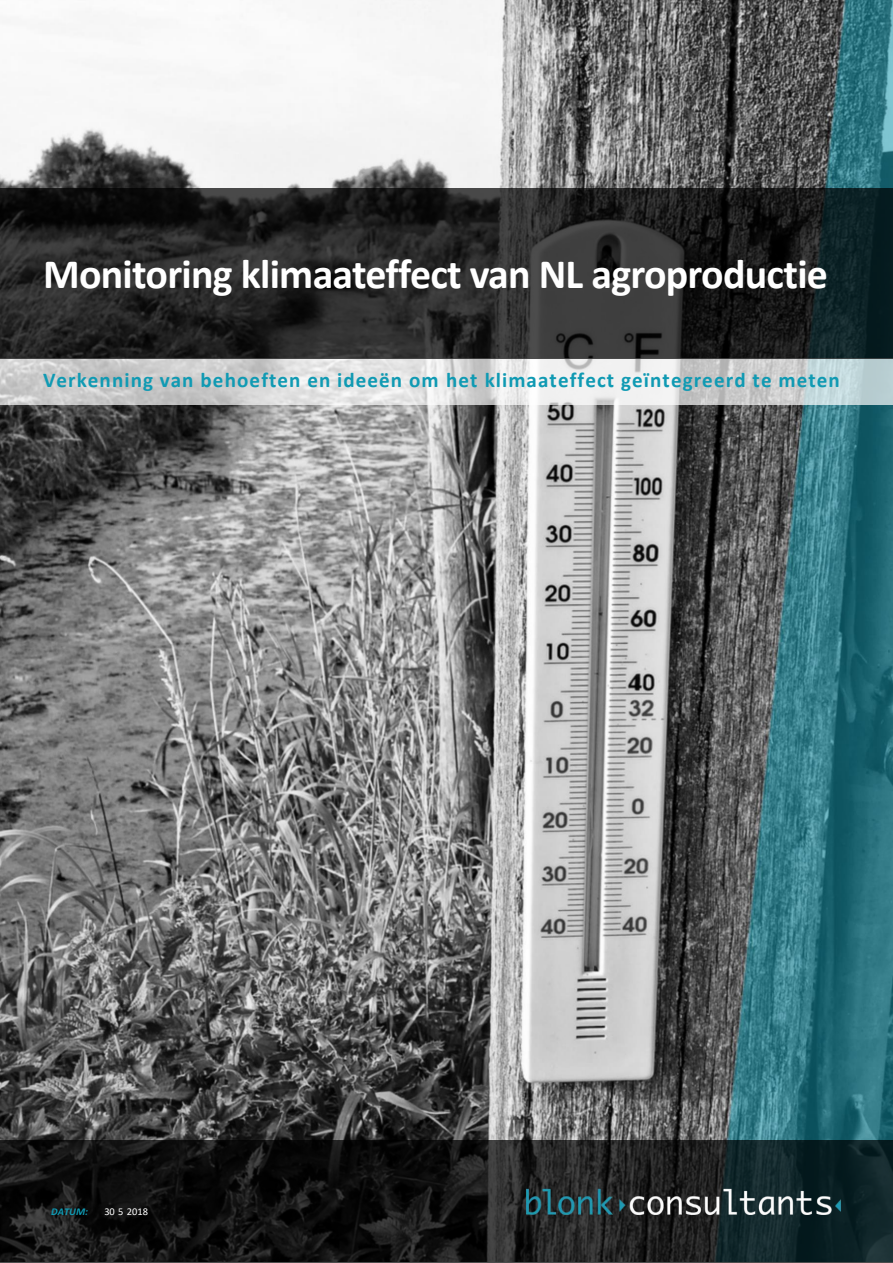
<style>
.page{position:relative;width:893px;height:1263px;background:#fff}
.page>*{position:absolute;margin:0;border:0;box-sizing:border-box;transform-origin:0 0}
.t1{font:700 42px "Calibri";letter-spacing:-.02em;color:#fff}
.t2{font:700 21.15px "Calibri";letter-spacing:.05em;color:#109ab3}
.t3{font:10.5px "Calibri";color:#fff}
.t4{font:italic 700 10.5px "Calibri";color:#109ab3}
</style>
<div class="page">
<img style="left:0;top:0;width:893px;height:1140px">
<div style="left:0;top:358px;width:893px;height:47px;background:#fff;opacity:.7"></div>
<div style="left:0;top:188px;width:893px;height:170px;background:#000;opacity:.7"></div>
<img style="left:1px;top:194px;width:892px;height:159px">
<img style="left:1px;top:367px;width:892px;height:34px">
<div style="left:0;top:1140px;width:893px;height:123px;background:#000;opacity:.7"></div>
<img style="left:1px;top:1205px;width:891px;height:36px">
<img style="left:525px;top:1188px;width:317px;height:30px">
<p class="t1" style="left:43px;top:256px;width:786px">Monitoring klimaateffect van NL agroproductie</p>
<p class="t2" style="left:43px;top:372px;width:798px">Verkenning van behoeften en ideeën om het klimaateffect geïntegreerd te meten</p>
<p class="t4" style="left:51px;top:1207px;width:39px">DATUM:</p>
<p class="t3" style="left:104px;top:1207px;width:45px">30 5 2018</p>
</div>
